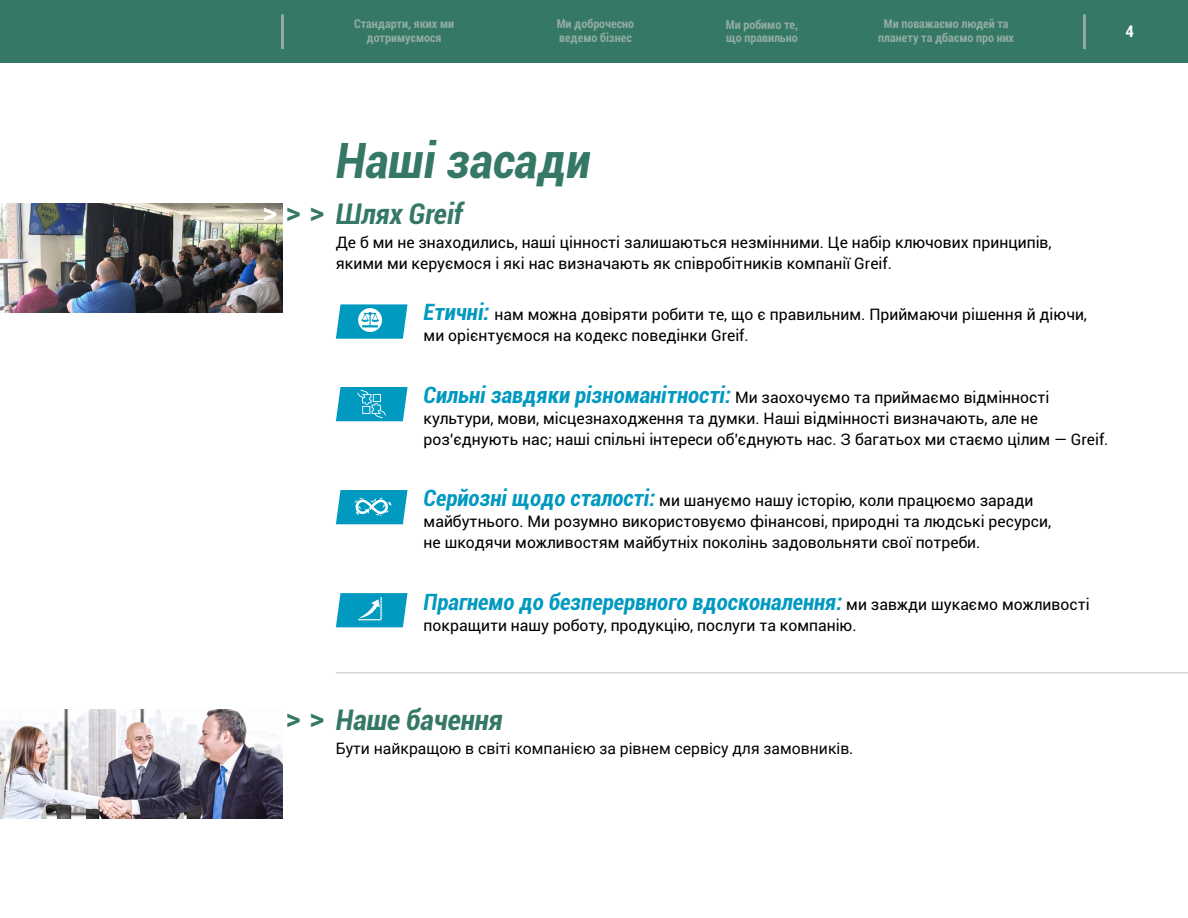
<style>
.page{position:relative;width:1188px;height:918px;background:#fff}
.page>*{position:absolute;margin:0;border:0;box-sizing:border-box;transform-origin:0 0}
.t1{font:italic 700 condensed 48.75px "Roboto";color:#347865}
.t2{font:700 28.8px "Roboto";color:#347865}
.t3{font:italic 700 condensed 28.5px "Roboto";color:#347865}
.t4{font:italic 700 condensed 22.5px "Roboto";color:#0099c0}
.t5{font:700 condensed 16.05px "Roboto";color:#fff}
.t6{font:15.75px/21px "Roboto";color:#000}
.t7{font:700 condensed 12.15px/13.5px "Roboto";color:#92aca1;text-align:center}
.s1{font-style:normal;font-stretch:normal;font-size:28.8px;color:#fff}
.s2{font-style:normal;font-stretch:normal;font-size:28.8px}
.s3{font-weight:700;font-style:italic;font-stretch:condensed;font-size:22.5px;color:#0099c0}
.s4{font-weight:400;font-style:normal;font-stretch:normal;font-size:15.75px;color:#000}
.s5{color:#fff}
</style>
<div class="page">
<div style="left:0;top:0;width:1188px;height:63px;background:#347865"></div>
<hr style="left:281px;top:14px;width:3px;height:35px;background:#92aca1">
<hr style="left:1083px;top:14px;width:3px;height:35px;background:#92aca1">
<hr style="left:336px;top:672px;width:852px;height:2px;background:#d6d5d6">
<svg style="left:336px;top:304px;width:72px;height:35px"></svg>
<svg style="left:336px;top:387px;width:72px;height:34px;background:#21a6c8"></svg>
<svg style="left:336px;top:490px;width:72px;height:34px;background:#2baaca"></svg>
<svg style="left:336px;top:593px;width:72px;height:34px;background:#21a6c8"></svg>
<img style="left:0;top:203px;width:282px;height:109px">
<img style="left:0;top:709px;width:282px;height:109px">
<p class="t7" style="left:354px;top:17px;width:102px">Стандарти, яких ми дотримуємося</p>
<p class="t7" style="left:557px;top:17px;width:79px;text-align:left">Ми доброчесно ведемо бізнес</p>
<p class="t7" style="left:726px;top:17px;width:74px;text-align:left">Ми робимо те, що правильно</p>
<p class="t7" style="left:878px;top:17px;width:137px">Ми поважаємо людей та планету та дбаємо про них</p>
<p class="t5" style="left:1126px;top:20px;width:10px">4</p>
<h1 class="t1" style="left:336px;top:126px;width:256px">Наші засади</h1>
<h3 class="t3" style="left:262px;top:194px;width:202px"><span class="s1">&gt;</span> <span class="s2">&gt; &gt;</span> Шлях Greif</h3>
<p class="t6" style="left:336px;top:232px;width:717px">Де б ми не знаходились, наші цінності залишаються незмінними. Це набір ключових принципів, якими ми керуємося і які нас визначають як співробітників компанії Greif.</p>
<p class="t6" style="left:424px;top:304px;width:665px"><span class="s3">Етичні:</span> нам можна довіряти робити те, що є правильним. Приймаючи рішення й діючи, ми орієнтуємося на кодекс поведінки Greif.</p>
<p class="t6" style="left:424px;top:386px;width:686px"><span class="s3">Сильні завдяки різноманітності:</span> Ми заохочуємо та приймаємо відмінності культури, мови, місцезнаходження та думки. Наші відмінності визначають, але не роз’єднують нас; наші спільні інтереси об’єднують нас. З багатьох ми стаємо цілим — Greif.</p>
<p class="t6" style="left:424px;top:490px;width:629px"><span class="s3">Серйозні щодо сталості:</span> ми шануємо нашу історію, коли працюємо заради майбутнього. Ми розумно використовуємо фінансові, природні та людські ресурси, не шкодячи можливостям майбутніх поколінь задовольняти свої потреби.</p>
<h3 class="t4" style="left:424px;top:586px;width:668px">Прагнемо до безперервного вдосконалення: <span class="s4">ми завжди шукаємо можливості</span></h3>
<p class="t6" style="left:424px;top:614px;width:435px">покращити нашу роботу, продукцію, послуги та компанію.</p>
<h2 class="t2" style="left:262px;top:697px;width:64px"><span class="s5">&gt;</span>&gt;&gt;</h2>
<h3 class="t3" style="left:336px;top:700px;width:169px">Наше бачення</h3>
<p class="t6" style="left:336px;top:738px;width:519px">Бути найкращою в світі компанією за рівнем сервісу для замовників.</p>
</div>
